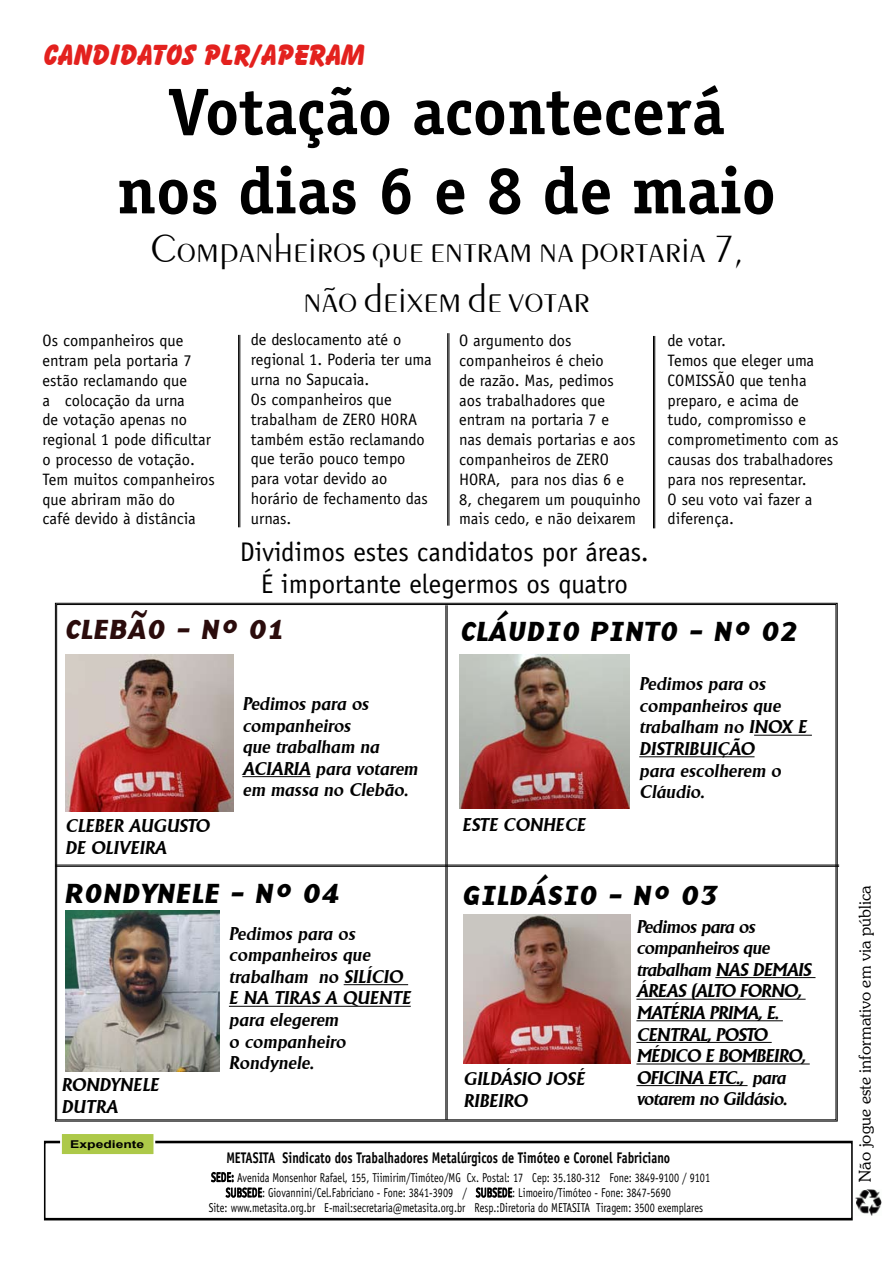
<style>
.page{position:relative;width:893px;height:1263px;background:#fff}
.page>*{position:absolute;margin:0;border:0;box-sizing:border-box;transform-origin:0 0}
.t1{font:700 66px/79.2px "Officina Serif";color:#000;text-align:center}
.t2{font:300 42px/50.4px "Penyae";color:#000;text-align:center}
.t3{font:800 30px "Balloon BT";color:#e3211e}
.t4{font:italic 700 28.5px "Base Nine";color:#000}
.t5{font:italic 700 28.5px "Base Nine";color:#2b0c0c}
.t6{font:27px/32.4px "Officina Sans";color:#000;text-align:center}
.t7{font:italic 600 18px/21.6px "Adelon";color:#000}
.t8{font:italic 600 18px/21.6px "Adelon";letter-spacing:-.03em;color:#000}
.t9{font:16.5px/19.8px "Officina Sans";color:#000}
.t10{font:300 16.5px "Souvenir IT Cby BT";color:#000}
.t11{font:700 15.45px "Officina Sans";color:#000;scale:.79 1}
.t12{font:12.9px "Officina Sans";color:#000;scale:.79 1}
.t13{font:700 10.8px "Arial";color:#000;scale:1.29 1}
</style>
<div class="page">
<svg style="left:55px;top:603px;width:782px;height:518px"></svg>
<img style="left:459px;top:655px;width:170px;height:154px">
<img style="left:855px;top:1189px;width:27px;height:26px">
<hr style="left:242px;top:776px;width:68px;height:1px;background:#000">
<hr style="left:754px;top:735px;width:58px;height:1px;background:#000">
<hr style="left:639px;top:756px;width:115px;height:1px;background:#000">
<hr style="left:715px;top:977px;width:100px;height:1px;background:#000">
<hr style="left:636px;top:999px;width:170px;height:1px;background:#000">
<hr style="left:636px;top:1020px;width:147px;height:1px;background:#000">
<hr style="left:636px;top:1042px;width:136px;height:1px;background:#000">
<hr style="left:636px;top:1063px;width:174px;height:1px;background:#000">
<hr style="left:636px;top:1085px;width:112px;height:1px;background:#000">
<img style="left:65px;top:655px;width:169px;height:157px">
<img style="left:65px;top:910px;width:154px;height:161px">
<hr style="left:240px;top:335px;width:1px;height:192px;background:#000">
<hr style="left:238px;top:335px;width:1px;height:192px;background:#000">
<hr style="left:449px;top:333px;width:1px;height:193px;background:#000">
<hr style="left:447px;top:333px;width:1px;height:193px;background:#000">
<hr style="left:654px;top:336px;width:1px;height:192px;background:#000">
<hr style="left:653px;top:336px;width:1px;height:192px;background:#000">
<svg style="left:211px;top:1172px;width:51px;height:26px"></svg>
<svg style="left:476px;top:1187px;width:36px;height:11px"></svg>
<div style="left:44px;top:1141px;width:809px;height:79px;border:2px solid #000"></div>
<div style="left:61px;top:1133px;width:93px;height:22px;background:#adc949"></div>
<div style="left:60px;top:1132px;width:95px;height:24px;border:2px solid #fff"></div>
<hr style="left:344px;top:984px;width:64px;height:1px;background:#000">
<hr style="left:229px;top:1006px;width:182px;height:1px;background:#000">
<img style="left:463px;top:914px;width:168px;height:149px">
<hr style="left:447px;top:605px;width:1px;height:515px;background:#000">
<hr style="left:446px;top:605px;width:1px;height:515px;background:#000">
<hr style="left:55px;top:865px;width:784px;height:1px;background:#000">
<hr style="left:55px;top:866px;width:784px;height:1px;background:#000">
<h3 class="t3" style="left:44px;top:37px;width:323px">CANDIDATOS PLR/APERAM</h3>
<h1 class="t1" style="left:117px;top:71px;width:660px">Votação acontecerá nos dias 6 e 8 de maio</h1>
<h2 class="t2" style="left:151px;top:223px;width:593px">Companheiros que entram na portaria 7, não deixem de votar</h2>
<p class="t9" style="left:43px;top:331px;width:174px">Os companheiros que entram pela portaria 7 estão reclamando que<br>a colocação da urna<br>de votação apenas no regional 1 pode dificultar o processo de votação.<br>Tem muitos companheiros que abriram mão do<br>café devido à distância</p>
<p class="t9" style="left:251px;top:330px;width:182px">de deslocamento até o regional 1. Poderia ter uma urna no Sapucaia.<br>Os companheiros que trabalham de zero</p>
<p class="t9" style="left:459px;top:331px;width:183px">O argumento dos companheiros é cheio<br>de razão. Mas, pedimos<br>aos trabalhadores que entram na portaria 7 e<br>nas demais portarias e aos companheiros de zero<br>hora, para nos dias 6 e<br>8, chegarem um pouquinho mais cedo, e não deixarem</p>
<p class="t9" style="left:668px;top:331px;width:148px">de votar.<br>Temos que eleger uma comiss</p>
<p class="t9" style="left:668px;top:370px;width:172px;text-indent:49px">ão que tenha preparo, e acima de<br>tudo, compromisso e comprometimento com as causas dos trabalhadores para nos representar.<br>O seu voto vai fazer a diferença.</p>
<p class="t9" style="left:251px;top:409px;width:178px;text-indent:130px">hora também estão reclamando que terão pouco tempo para votar devido ao horário de fechamento das urnas.</p>
<h3 class="t6" style="left:240px;top:536px;width:411px">Dividimos estes candidatos por áreas.<br>É importante elegermos os quatro</h3>
<h3 class="t5" style="left:65px;top:607px;width:223px">CLEBÃO - Nº 01</h3>
<h3 class="t4" style="left:460px;top:609px;width:340px">CLÁUDIO PINTO - Nº 02</h3>
<p class="t7" style="left:242px;top:693px;width:177px">Pedimos para os companheiros<br>que trabalham na<br>Aciaria para votarem em massa no Clebão.</p>
<p class="t7" style="left:65px;top:815px;width:146px">Cleber Aug usto</p>
<p class="t7" style="left:462px;top:813px;width:125px">Este Conhece</p>
<p class="t7" style="left:65px;top:836px;width:101px">de Oliveira</p>
<p class="t7" style="left:639px;top:673px;width:169px">Pedimos para os companheiros que trabalham no Inox e<br>Distribuição<br>para escolherem o<br>Cláudio.</p>
<h3 class="t4" style="left:65px;top:871px;width:277px">RONDYNELE - Nº 04</h3>
<h3 class="t4" style="left:462px;top:873px;width:258px">GILDÁSIO - Nº 03</h3>
<p class="t7" style="left:62px;top:1074px;width:14px">RON</p>
<p class="t7" style="left:62px;top:1074px;width:99px;text-indent:38px">DYNELE<br>DUTRA</p>
<p class="t13" style="left:70px;top:1137px;width:59px">Expediente</p>
<p class="t7" style="left:229px;top:922px;width:183px">Pedimos para os companheiros que trabalham no Silício e Na Tiras a Quente para elegerem<br>o companheiro<br>Rondynele.</p>
<p class="t7" style="left:463px;top:1068px;width:49px">GILDÁSIO</p>
<p class="t7" style="left:546px;top:1068px;width:40px">JOSÉ</p>
<p class="t7" style="left:463px;top:1089px;width:11px">RIBEIRO</p>
<p class="t8" style="left:636px;top:915px;width:176px">Pedimos para os companheiros que trabalham nas demais áreas (ALTO FORNO</p>
<p class="t7" style="left:797px;top:980px;width:6px">,</p>
<p class="t7" style="left:636px;top:1002px;width:144px">MATÉRIA PRIMA, E.<br>CENTR</p>
<p class="t7" style="left:688px;top:1023px;width:48px">AL, POSTO</p>
<p class="t7" style="left:636px;top:1045px;width:45px">MÉDICO</p>
<p class="t7" style="left:705px;top:1045px;width:25px">EBOMBEIRO</p>
<p class="t7" style="left:801px;top:1045px;width:6px">,</p>
<p class="t7" style="left:636px;top:1067px;width:32px">OFICIN</p>
<p class="t8" style="left:636px;top:1067px;width:152px;text-align:right">A ETC., para votarem no Gildásio.</p>
<p class="t11" style="left:226px;top:1148px;width:563px">METASITA Sindicato dos Trabalhadores Metalúrgicos de Timóteo e Coronel Fabriciano</p>
<p class="t12" style="left:211px;top:1169px;width:633px">SEDE: Avenida Monsenhor Rafael, 155, Tiimirim/Timóteo/MG Cx. Postal: 17 Cep: 35.180-312 Fone: 3849-9100 / 9101</p>
<p class="t12" style="left:226px;top:1185px;width:565px">SUBSEDE: Giovannini/Cel.Fabriciano - Fone: 3841-3909 / SUBSEDE: Limoeiro/Timóteo - Fone: 3847-5690</p>
<p class="t12" style="left:209px;top:1200px;width:627px">Site: www.metasita.org.br E-mail:secretaria@metasita.org.br Resp.:Diretoria do METASITA Tiragem: 3500 exemplares</p>
<p class="t10" style="left:855px;top:1182px;width:298px;rotate:-90deg">Não jogue este informativo em via pública</p>
</div>
